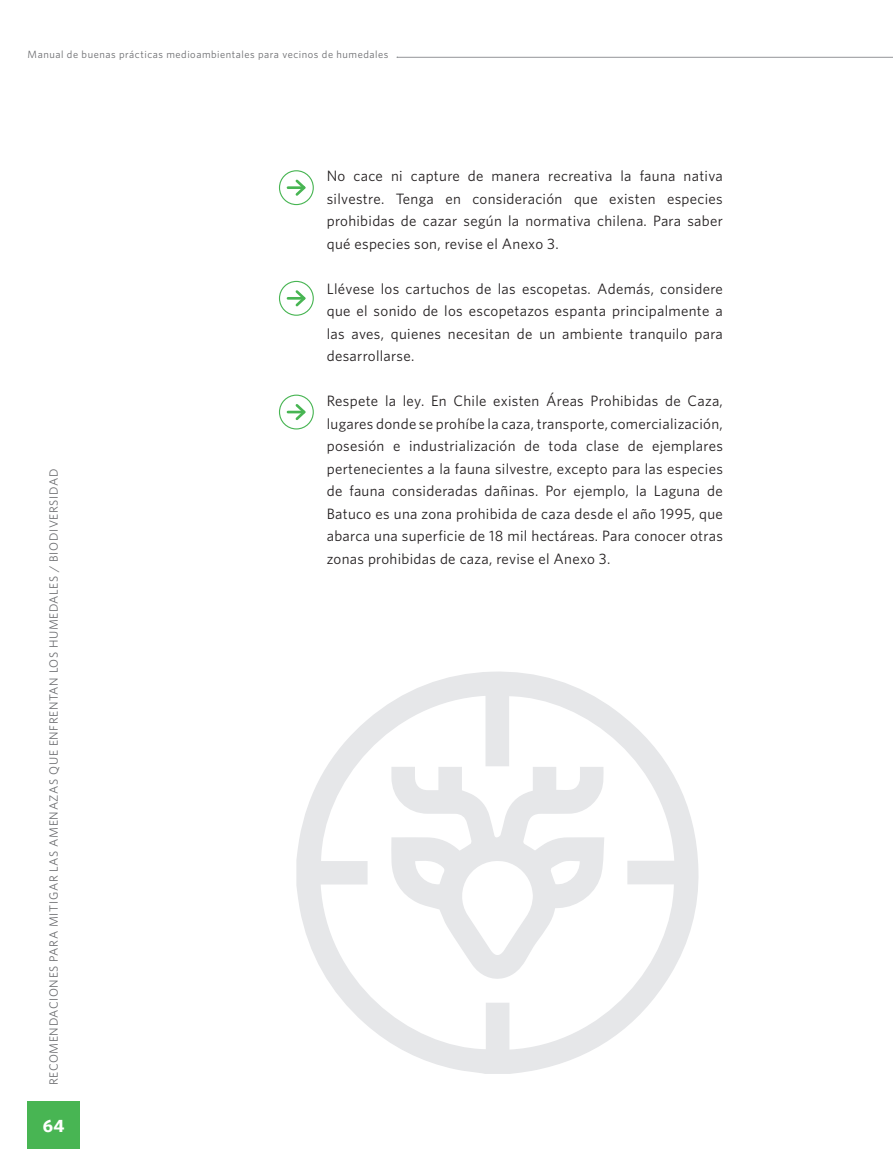
<style>
.page{position:relative;width:893px;height:1149px;background:#fff}
.page>*{position:absolute;margin:0;border:0;box-sizing:border-box;transform-origin:0 0}
.t1{font:700 18px "Whitney";color:#fff}
.t2{font:15px/22.5px "Whitney";letter-spacing:.02em;color:#231f20;text-align:justify}
.t3{font:12px "Whitney";letter-spacing:.05em;color:#6c6d70}
.t4{font:10.5px "Whitney";letter-spacing:.05em;color:#6c6d70}
</style>
<div class="page">
<div style="left:279px;top:170px;width:35px;height:35px;border:1px solid #48b553;border-radius:50%"></div>
<hr style="left:288px;top:186px;width:16px;height:3px;background:#48b553">
<svg style="left:293px;top:179px;width:13px;height:17px"></svg>
<div style="left:279px;top:281px;width:35px;height:35px;border:1px solid #48b553;border-radius:50%"></div>
<svg style="left:288px;top:290px;width:18px;height:17px"></svg>
<div style="left:279px;top:394px;width:35px;height:35px;border:1px solid #48b553;border-radius:50%"></div>
<hr style="left:288px;top:410px;width:16px;height:3px;background:#48b553">
<svg style="left:293px;top:404px;width:13px;height:16px"></svg>
<hr style="left:397px;top:57px;width:496px;height:1px;background:#939598">
<div style="left:28px;top:1100px;width:52px;height:48px;background:#48b553"></div>
<svg style="left:296px;top:671px;width:403px;height:402px"></svg>
<svg style="left:391px;top:766px;width:213px;height:214px"></svg>
<p class="t4" style="left:28px;top:48px;width:362px">Manual de buenas prácticas medioambientales para vecinos de humedales</p>
<p class="t3" style="left:47px;top:1084px;width:617px;rotate:-90deg">RECOMENDACIONES PARA MITIGAR LAS AMENAZAS QUE ENFRENTAN LOS HUMEDALES / BIODIVERSIDAD</p>
<p class="t1" style="left:43px;top:1114px;width:23px">64</p>
<p class="t2" style="left:327px;top:164px;width:398px">No cace ni capture de manera recreativa la fauna nativa silvestre. Tenga en consideración que existen especies prohibidas de cazar según la normativa chilena. Para saber qué especies son, revise el Anexo 3.</p>
<p class="t2" style="left:327px;top:277px;width:398px">Llévese los cartuchos de las escopetas. Además, considere que el sonido de los escopetazos espanta principalmente a las aves, quienes necesitan de un ambiente tranquilo para desarrollarse.</p>
<p class="t2" style="left:327px;top:389px;width:398px">Respete la ley. En Chile existen Áreas Prohibidas de Caza, lugares donde se prohíbe la caza, transporte, comercialización, posesión e industrialización de toda clase de ejemplares pertenecientes a la fauna silvestre, excepto para las especies de fauna consideradas dañinas. Por ejemplo, la Laguna de Batuco es una zona prohibida de caza desde el año 1995, que abarca una superficie de 18 mil hectáreas. Para conocer otras zonas prohibidas de caza, revise el Anexo 3.</p>
</div>
